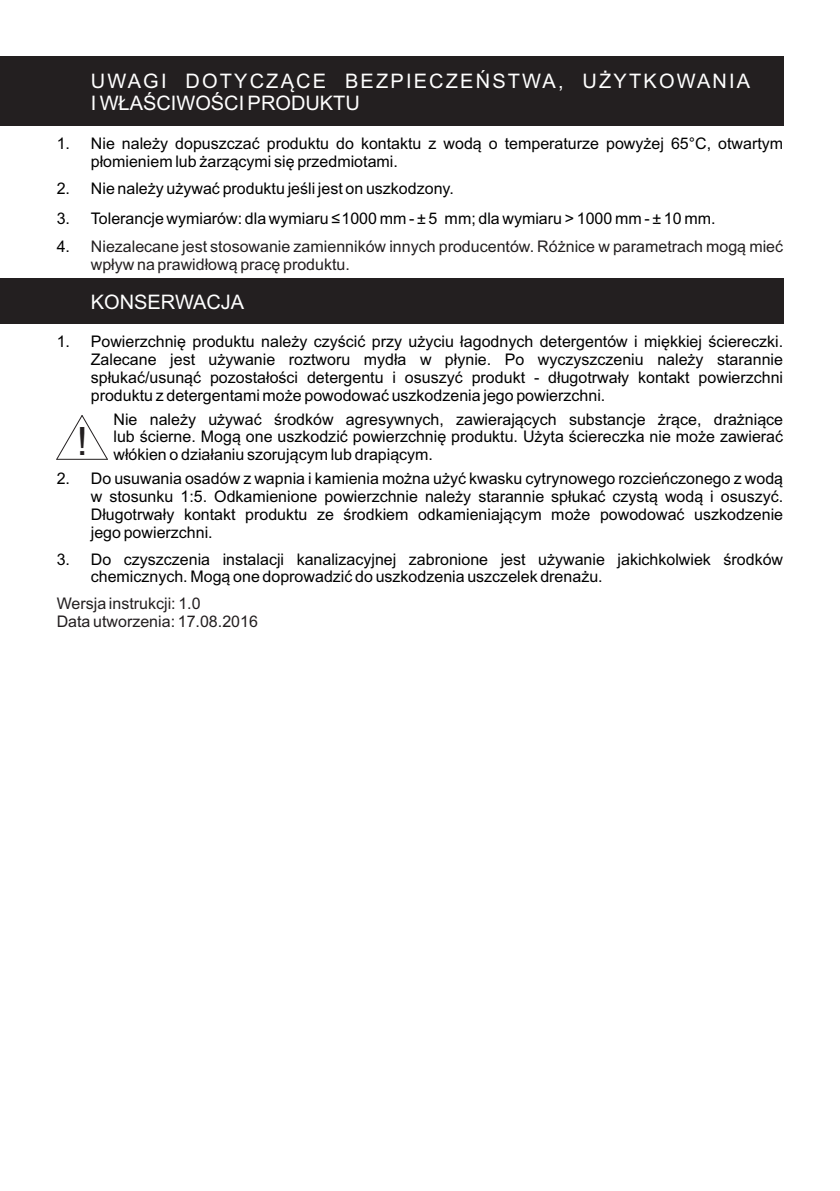
<style>
.page{position:relative;width:840px;height:1191px;background:#fff}
.page>*{position:absolute;margin:0;border:0;box-sizing:border-box;transform-origin:0 0}
.t1{font:39px "Arial";color:#231f20}
.t2{font:20px/22.4px "Arial";letter-spacing:.11em;color:#fff}
.t3{font:20px "Arial";color:#fff}
.t4{font:16px/17.8px "Arial";color:#000;text-align:justify}
.t5{font:16px/17.8px "Arial";color:#231f20}
.s1{font-family:"Arial Unicode MS"}
.s2{color:#000}
</style>
<div class="page">
<div style="left:0;top:57px;width:782px;height:69px;background:#231f20"></div>
<div style="left:0;top:279px;width:782px;height:45px;background:#231f20"></div>
<svg style="left:56px;top:415px;width:52px;height:45px"></svg>
<p class="t2" style="left:91px;top:71px;width:660px">UWAGI DOTYCZĄCE BEZPIECZEŃSTWA, UŻYTKOWANIA<br>I WŁAŚCIWOŚCI PRODUKTU</p>
<p class="t4" style="left:91px;top:136px;width:693px;text-indent:-34px">1. Nie należy dopuszczać produktu do kontaktu z wodą o temperaturze powyżej 65°C, otwartym płomieniem lub żarzącymi się przedmiotami.</p>
<p class="t4" style="left:57px;top:181px;width:398px">2. Nie należy używać produktu jeśli jest on uszkodzony.</p>
<p class="t4" style="left:57px;top:211px;width:660px">3. Tolerancje wymiarów: dla wymiaru <span class="s1">≤</span>1000 mm - ± 5 mm; dla wymiaru &gt; 1000 mm - ± 10 mm.</p>
<p class="t5" style="left:91px;top:239px;width:693px;text-indent:-34px"><span class="s2">4.</span> Niezalecane jest stosowanie zamienników innych producentów. Różnice w parametrach mogą mieć wpływ na prawidłową pracę produktu.</p>
<p class="t3" style="left:91px;top:294px;width:155px">KONSERWACJA</p>
<p class="t4" style="left:91px;top:334px;width:693px;text-indent:-34px">1. Powierzchnię produktu należy czyścić przy użyciu łagodnych detergentów i miękkiej ściereczki.<br>Zalecane jest używanie roztworu mydła w płynie. Po wyczyszczeniu należy starannie spłukać/usunąć pozostałości detergentu i osuszyć produkt - długotrwały kontakt powierzchni produktu z detergentami może powodować uszkodzenia jego powierzchni.</p>
<p class="t4" style="left:113px;top:411px;width:670px">Nie należy używać środków agresywnych, zawierających substancje żrące, drażniące lub ścierne. Mogą one uszkodzić powierzchnię produktu. Użyta ściereczka nie może zawierać włókien o działaniu szorującym lub drapiącym.</p>
<p class="t4" style="left:91px;top:471px;width:693px;text-indent:-34px">2. Do usuwania osadów z wapnia i kamienia można użyć kwasku cytrynowego rozcieńczonego z wodą w stosunku 1:5. Odkamienione powierzchnie należy starannie spłukać czystą wodą i osuszyć.<br>Długotrwały kontakt produktu ze środkiem odkamieniającym może powodować uszkodzenie jego powierzchni.</p>
<p class="t4" style="left:91px;top:551px;width:693px;text-indent:-34px">3. Do czyszczenia instalacji kanalizacyjnej zabronione jest używanie jakichkolwiek środków chemicznych. Mogą one doprowadzić do uszkodzenia uszczelek drenażu.</p>
<p class="t5" style="left:57px;top:596px;width:203px">Wersja instrukcji: 1.0<br>Data utworzenia: 17.08.2016</p>
<h1 class="t1" style="left:77px;top:426px;width:12px">!</h1>
</div>
